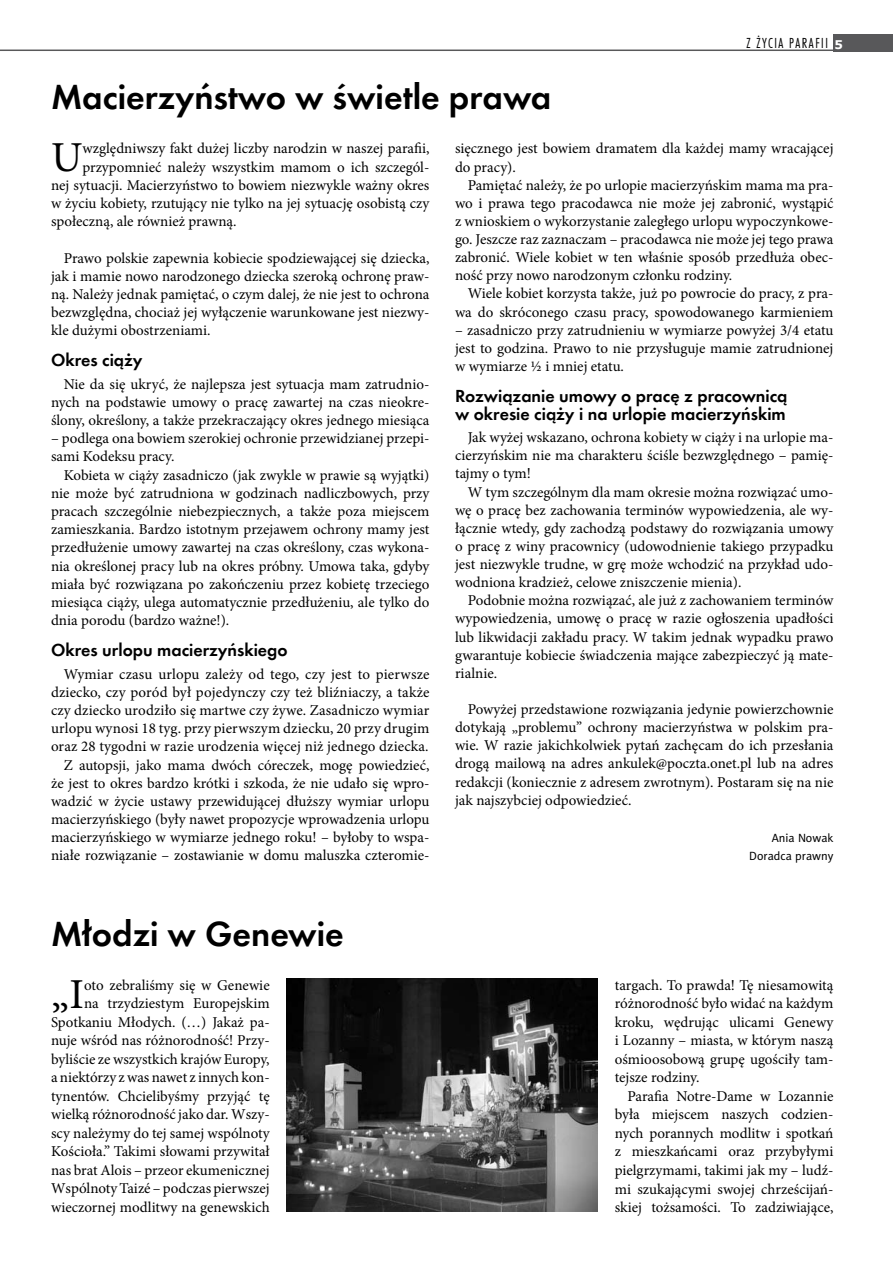
<style>
.page{position:relative;width:893px;height:1263px;background:#fff}
.page>*{position:absolute;margin:0;border:0;box-sizing:border-box;transform-origin:0 0}
.t1{font:42.75px "Minion Pro";color:#000}
.t2{font:600 36px "Futura TEE";color:#000}
.t3{font:600 18px/18.1px "Futura TEE";color:#000}
.t4{font:15px/18.1px "Minion Pro";color:#000;text-align:justify}
.t5{font:300 condensed 15px "Futura TEE";letter-spacing:.1em;color:#000}
.t6{font:12px/18.8px "Naomi Sans EFNTT";color:#000;text-align:right}
.s1{font-family:"Verdana";font-weight:700;font-stretch:normal;font-size:12px;color:#fff}
</style>
<div class="page">
<div style="left:833px;top:34px;width:60px;height:17px;background:#58585a"></div>
<hr style="left:0;top:50px;width:834px;height:1px;background:#58585a">
<img style="left:287px;top:978px;width:311px;height:234px">
<p class="t5" style="left:747px;top:34px;width:98px">Z ŻYCIA PARAFII <span class="s1">5</span></p>
<h2 class="t2" style="left:51px;top:76px;width:502px">Macierzyństwo w œwietle prawa</h2>
<h1 class="t1" style="left:51px;top:129px;width:33px">U</h1>
<p class="t4" style="left:82px;top:140px;width:348px">względniwszy fakt dużej liczby narodzin w naszej parafii,</p>
<p class="t4" style="left:455px;top:140px;width:380px">sięcznego jest bowiem dramatem dla każdej mamy wracającej do pracy).</p>
<p class="t4" style="left:455px;top:176px;width:380px;text-indent:13px">Pamiętać należy, że po urlopie macierzyńskim mama ma pra&shy;wo i prawa tego pracodawca nie może jej zabronić, wystąpić z wnioskiem o wykorzystanie zaległego urlopu wypoczynkowe&shy;go. Jeszcze raz zaznaczam – pracodawca nie może jej tego prawa zabronić. Wiele kobiet w ten właśnie sposób przedłuża obec&shy;ność przy nowo narodzonym członku rodziny.</p>
<p class="t4" style="left:455px;top:285px;width:380px;text-align:right">Wiele kobiet korzysta także, już po powrocie do pracy, z pra&shy;wa do skróconego czasu pracy, spowodowanego karmieniem</p>
<p class="t4" style="left:455px;top:321px;width:380px">– zasadniczo przy zatrudnieniu w wymiarze powyżej 3/4 etatu jest to godzina. Prawo to nie przysługuje mamie zatrudnionej w wymiarze ½ i mniej etatu.</p>
<p class="t3" style="left:455px;top:386px;width:334px">Rozwiązanie umowy o pracę z pracownicą w okresie ciąży i na urlopie macierzyńskim</p>
<p class="t4" style="left:455px;top:428px;width:380px;text-indent:13px">Jak wyżej wskazano, ochrona kobiety w ciąży i na urlopie ma&shy;cierzyńskim nie ma charakteru ściśle bezwzględnego – pamię&shy;tajmy o tym!</p>
<p class="t4" style="left:455px;top:483px;width:380px;text-indent:13px">W tym szczególnym dla mam okresie można rozwiązać umo&shy;wę o pracę bez zachowania terminów wypowiedzenia, ale wy&shy;łącznie wtedy, gdy zachodzą podstawy do rozwiązania umowy o pracę z winy pracownicy (udowodnienie takiego przypadku jest niezwykle trudne, w grę może wchodzić na przykład udo&shy;wodniona kradzież, celowe zniszczenie mienia).</p>
<p class="t4" style="left:455px;top:591px;width:380px;text-indent:13px">Podobnie można rozwiązać, ale już z zachowaniem terminów wypowiedzenia, umowę o pracę w razie ogłoszenia upadłości lub likwidacji zakładu pracy. W takim jednak wypadku prawo gwarantuje kobiecie świadczenia mające zabezpieczyć ją mate&shy;rialnie.</p>
<p class="t4" style="left:455px;top:700px;width:380px;text-indent:13px">Powyżej przedstawione rozwiązania jedynie powierzchownie dotykają „problemu” ochrony macierzyństwa w polskim pra&shy;wie. W razie jakichkolwiek pytań zachęcam do ich przesłania drogą mailową na adres ankulek@poczta.onet.pl lub na adres redakcji (koniecznie z adresem zwrotnym). Postaram się na nie jak najszybciej odpowiedzieć.</p>
<p class="t6" style="left:749px;top:828px;width:86px">Ania Nowak<br>Doradca prawny</p>
<p class="t4" style="left:82px;top:158px;width:348px">przypomnieć należy wszystkim mamom o ich szczegól-</p>
<p class="t4" style="left:51px;top:176px;width:380px">nej sytuacji. Macierzyństwo to bowiem niezwykle ważny okres</p>
<p class="t4" style="left:51px;top:194px;width:380px">w życiu kobiety, rzutujący nie tylko na jej sytuację osobistą czy</p>
<p class="t4" style="left:51px;top:212px;width:187px">społeczną, ale również prawną.</p>
<p class="t4" style="left:51px;top:249px;width:380px;text-indent:13px">Prawo polskie zapewnia kobiecie spodziewającej się dziecka, jak i mamie nowo narodzonego dziecka szeroką ochronę praw&shy;ną. Należy jednak pamiętać, o czym dalej, że nie jest to ochrona bezwzględna, chociaż jej wyłączenie warunkowane jest niezwy&shy;kle dużymi obostrzeniami.</p>
<p class="t3" style="left:51px;top:351px;width:93px">Okres ciąży</p>
<p class="t4" style="left:51px;top:375px;width:380px;text-indent:13px">Nie da się ukryć, że najlepsza jest sytuacja mam zatrudnio&shy;nych na podstawie umowy o pracę zawartej na czas nieokre&shy;ślony, określony, a także przekraczający okres jednego miesiąca</p>
<p class="t4" style="left:51px;top:429px;width:380px">– podlega ona bowiem szerokiej ochronie przewidzianej przepi&shy;sami Kodeksu pracy.</p>
<p class="t4" style="left:51px;top:466px;width:380px;text-indent:13px">Kobieta w ciąży zasadniczo (jak zwykle w prawie są wyjątki) nie może być zatrudniona w godzinach nadliczbowych, przy pracach szczególnie niebezpiecznych, a także poza miejscem zamieszkania. Bardzo istotnym przejawem ochrony mamy jest przedłużenie umowy zawartej na czas określony, czas wykona&shy;nia określonej pracy lub na okres próbny. Umowa taka, gdyby miała być rozwiązana po zakończeniu przez kobietę trzeciego miesiąca ciąży, ulega automatycznie przedłużeniu, ale tylko do dnia porodu (bardzo ważne!).</p>
<p class="t3" style="left:51px;top:641px;width:238px">Okres urlopu macierzyńskiego</p>
<p class="t4" style="left:51px;top:665px;width:380px;text-align:right">Wymiar czasu urlopu zależy od tego, czy jest to pierwsze dziecko, czy poród był pojedynczy czy też bliźniaczy, a także czy dziecko urodziło się martwe czy żywe. Zasadniczo wymiar urlopu wynosi 18 tyg. przy pierwszym dziecku, 20 przy drugim oraz 28 tygodni w razie urodzenia więcej niż jednego dziecka.<br>Z autopsji, jako mama dwóch córeczek, mogę powiedzieć, że jest to okres bardzo krótki i szkoda, że nie udało się wpro&shy;wadzić w życie ustawy przewidującej dłuższy wymiar urlopu macierzyńskiego (były nawet propozycje wprowadzenia urlopu macierzyńskiego w wymiarze jednego roku! – byłoby to wspa&shy;niałe rozwiązanie – zostawianie w domu maluszka czteromie-</p>
<h2 class="t2" style="left:51px;top:912px;width:294px">Młodzi w Genewie</h2>
<p class="t4" style="left:51px;top:975px;width:220px;line-height:18.6px;text-align:right">oto zebraliśmy się w Genewie<br>na trzydziestym Europejskim Spotkaniu Młodych. (…) Jakaż pa&shy;nuje wśród nas różnorodność! Przy&shy;byliście ze wszystkich krajów Europy, a niektórzy z was nawet z innych kon&shy;tynentów. Chcielibyśmy przyjąć tę wielką różnorodność jako dar. Wszy&shy;scy należymy do tej samej wspólnoty Kościoła.” Takimi słowami przywitał nas brat Alois – przeor ekumenicznej Wspólnoty Taizé – podczas pierwszej wieczornej modlitwy na genewskich</p>
<p class="t4" style="left:615px;top:975px;width:220px;line-height:18.6px">targach. To prawda! Tę niesamowitą różnorodność było widać na każdym kroku, wędrując ulicami Genewy i Lozanny – miasta, w którym naszą ośmioosobową grupę ugościły tam&shy;tejsze rodziny.</p>
<h1 class="t1" style="left:51px;top:965px;width:35px">„I</h1>
<p class="t4" style="left:615px;top:1087px;width:220px;line-height:18.6px;text-indent:13px">Parafia Notre-Dame w Lozannie była miejscem naszych codzien&shy;nych porannych modlitw i spotkań z mieszkańcami oraz przybyłymi pielgrzymami, takimi jak my – ludź&shy;mi szukającymi swojej chrześcijań&shy;skiej tożsamości. To zadziwiające,</p>
</div>
